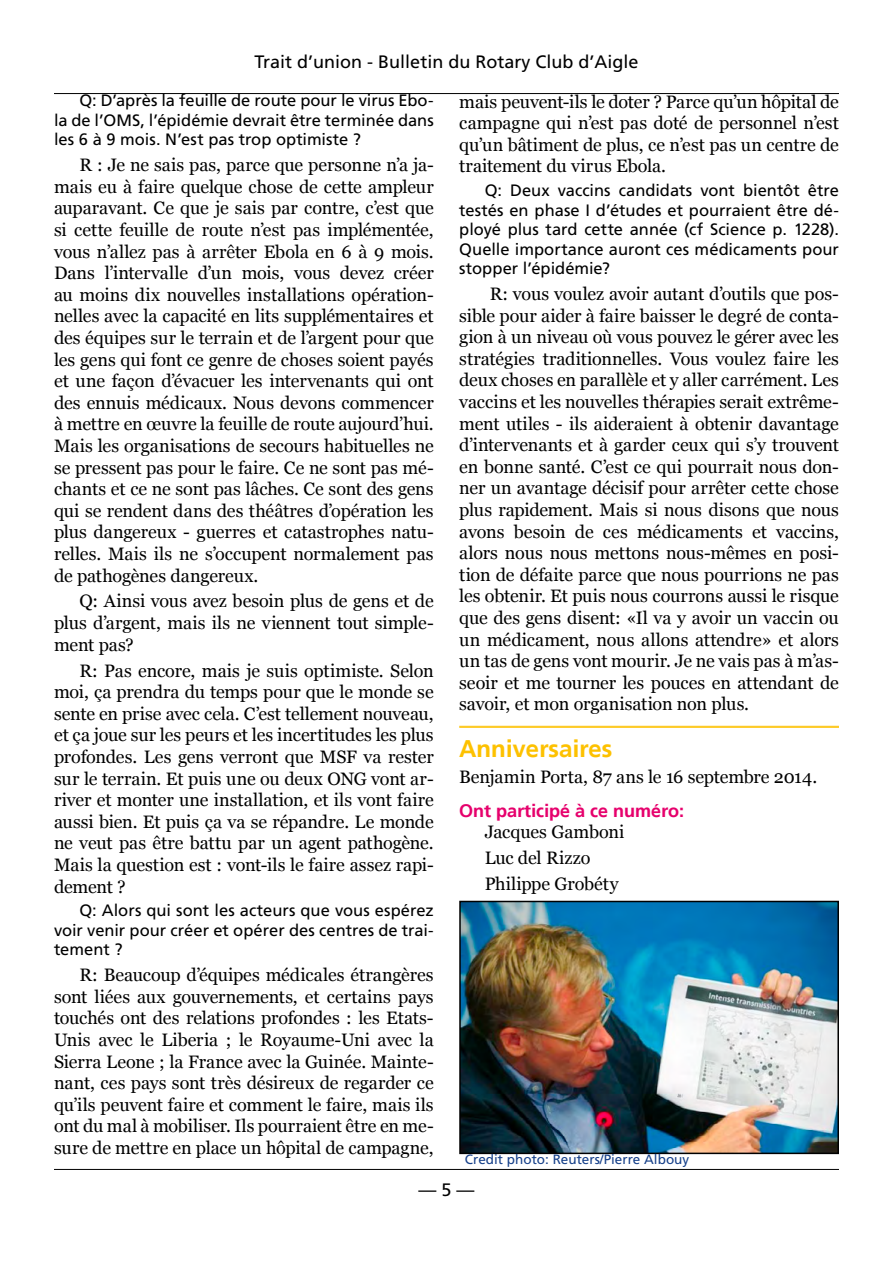
<style>
.page{position:relative;width:893px;height:1263px;background:#fff}
.page>*{position:absolute;margin:0;border:0;box-sizing:border-box;transform-origin:0 0}
.t1{font:700 24px "Frutiger Linotype";color:#fdc100}
.t2{font:18px/21.6px "Georgia";letter-spacing:-.01em;color:#000;text-align:justify}
.t3{font:18px "Frutiger LT Std";color:#000}
.t4{font:700 18px "Frutiger Linotype";color:#e6006c}
.t5{font:16.5px/19.5px "Frutiger LT Std";color:#000;text-align:justify}
.t6{font:13.5px "Frutiger LT Std";color:#17418a}
</style>
<div class="page">
<hr style="left:54px;top:93px;width:785px;height:1px;background:#000">
<hr style="left:54px;top:1169px;width:785px;height:1px;background:#000">
<hr style="left:459px;top:726px;width:380px;height:1px;background:#fdc100">
<hr style="left:459px;top:727px;width:380px;height:1px;background:#fdc100">
<img style="left:462px;top:904px;width:374px;height:247px">
<div style="left:459px;top:901px;width:380px;height:253px;border:2px solid #000"></div>
<p class="t3" style="left:255px;top:51px;width:385px">Trait d’union - Bulletin du Rotary Club d’Aigle</p>
<p class="t5" style="left:54px;top:91px;width:381px;text-indent:26px">Q: D’après la feuille de route pour le virus Ebo&shy;la de l’OMS, l’épidémie devrait être terminée dans les 6 à 9 mois. N’est pas trop optimiste ?</p>
<p class="t2" style="left:54px;top:155px;width:381px;text-indent:26px">R : Je ne sais pas, parce que personne n’a ja&shy;mais eu à faire quelque chose de cette ampleur auparavant. Ce que je sais par contre, c’est que si cette feuille de route n’est pas implémentée, vous n’allez pas à arrêter Ebola en 6 à 9 mois.<br>Dans l’intervalle d’un mois, vous devez créer au moins dix nouvelles installations opération&shy;nelles avec la capacité en lits supplémentaires et des équipes sur le terrain et de l’argent pour que les gens qui font ce genre de choses soient payés et une façon d’évacuer les intervenants qui ont des ennuis médicaux. Nous devons commencer à mettre en œuvre la feuille de route aujourd’hui.<br>Mais les organisations de secours habituelles ne se pressent pas pour le faire. Ce ne sont pas mé&shy;chants et ce ne sont pas lâches. Ce sont des gens qui se rendent dans des théâtres d’opération les plus dangereux - guerres et catastrophes natu&shy;relles. Mais ils ne s’occupent normalement pas de pathogènes dangereux.</p>
<p class="t2" style="left:54px;top:591px;width:381px;text-indent:26px">Q: Ainsi vous avez besoin plus de gens et de plus d’argent, mais ils ne viennent tout simple&shy;ment pas?</p>
<p class="t2" style="left:54px;top:660px;width:381px;text-indent:26px">R: Pas encore, mais je suis optimiste. Selon moi, ça prendra du temps pour que le monde se sente en prise avec cela. C’est tellement nouveau, et ça joue sur les peurs et les incertitudes les plus profondes. Les gens verront que MSF va rester sur le terrain. Et puis une ou deux ONG vont ar&shy;river et monter une installation, et ils vont faire aussi bien. Et puis ça va se répandre. Le monde ne veut pas être battu par un agent pathogène.<br>Mais la question est : vont-ils le faire assez rapi&shy;dement ?</p>
<p class="t5" style="left:54px;top:901px;width:381px;text-indent:26px">Q: Alors qui sont les acteurs que vous espérez voir venir pour créer et opérer des centres de trai&shy;tement ?</p>
<p class="t2" style="left:54px;top:964px;width:381px;text-indent:26px">R: Beaucoup d’équipes médicales étrangères sont liées aux gouvernements, et certains pays touchés ont des relations profondes : les Etats-Unis avec le Liberia ; le Royaume-Uni avec la Sierra Leone ; la France avec la Guinée. Mainte&shy;nant, ces pays sont très désireux de regarder ce qu’ils peuvent faire et comment le faire, mais ils ont du mal à mobiliser. Ils pourraient être en me&shy;sure de mettre en place un hôpital de campagne,</p>
<p class="t2" style="left:459px;top:91px;width:381px">mais peuvent-ils le doter ? Parce qu’un hôpital de campagne qui n’est pas doté de personnel n’est qu’un bâtiment de plus, ce n’est pas un centre de traitement du virus Ebola.</p>
<p class="t5" style="left:459px;top:181px;width:381px;text-indent:26px">Q: Deux vaccins candidats vont bientôt être testés en phase I d’études et pourraient être dé&shy;ployé plus tard cette année (cf Science p. 1228).<br>Quelle importance auront ces médicaments pour stopper l’épidémie?</p>
<p class="t2" style="left:459px;top:283px;width:381px;text-indent:30px">R: vous voulez avoir autant d’outils que pos&shy;sible pour aider à faire baisser le degré de conta&shy;gion à un niveau où vous pouvez le gérer avec les stratégies traditionnelles. Vous voulez faire les deux choses en parallèle et y aller carrément. Les vaccins et les nouvelles thérapies serait extrême&shy;ment utiles - ils aideraient à obtenir davantage d’intervenants et à garder ceux qui s’y trouvent en bonne santé. C’est ce qui pourrait nous don&shy;ner un avantage décisif pour arrêter cette chose plus rapidement. Mais si nous disons que nous avons besoin de ces médicaments et vaccins, alors nous nous mettons nous-mêmes en posi&shy;tion de défaite parce que nous pourrions ne pas les obtenir. Et puis nous courrons aussi le risque que des gens disent: «Il va y avoir un vaccin ou un médicament, nous allons attendre» et alors un tas de gens vont mourir. Je ne vais pas à m’as&shy;seoir et me tourner les pouces en attendant de savoir, et mon organisation non plus.</p>
<h1 class="t1" style="left:459px;top:734px;width:155px">Anniversaires</h1>
<p class="t2" style="left:459px;top:766px;width:360px">Benjamin Porta, 87 ans le 16 septembre 2014.</p>
<p class="t4" style="left:459px;top:799px;width:227px">Ont participé à ce numéro:</p>
<p class="t2" style="left:485px;top:820px;width:141px;line-height:25.8px;text-align:left">Jacques Gamboni<br>Luc del Rizzo<br>Philippe Grobéty</p>
<p class="t6" style="left:465px;top:1152px;width:226px">Credit photo: Reuters/Pierre Albouy</p>
<p class="t3" style="left:418px;top:1179px;width:58px">— 5 —</p>
</div>
